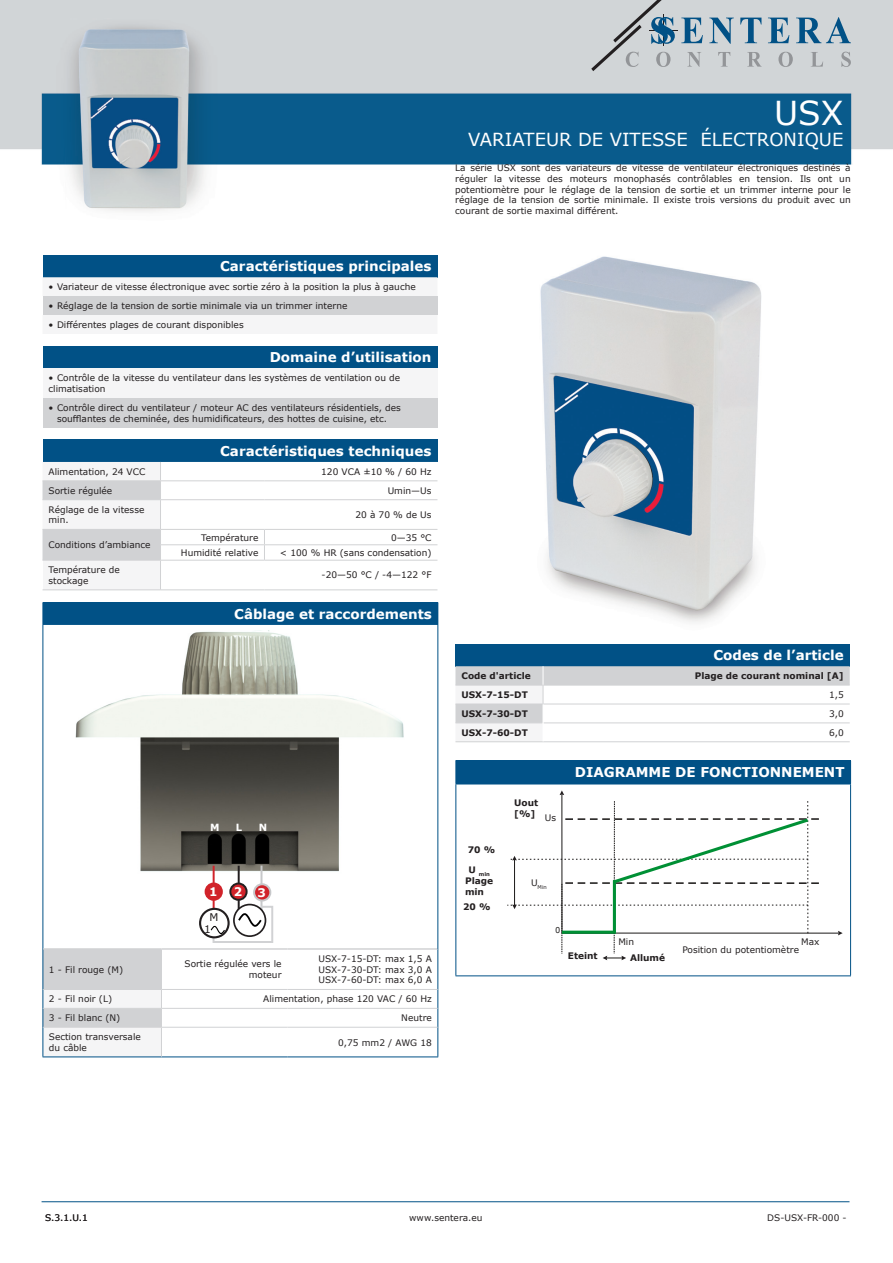
<style>
.page{position:relative;width:893px;height:1263px;background:#fff}
.page>*{position:absolute;margin:0;border:0;box-sizing:border-box;transform-origin:0 0}
.t1{font:33px "Verdana";color:#fff}
.subheader{font:18px "Verdana";color:#fff}
.head-table{font:700 13.5px "Verdana";color:#fff}
.t2{font:700 11.85px "Verdana";color:#fff}
.t3{font:10.65px "Verdana";color:#231f20}
.t4{font:700 9.9px "Verdana";color:#fff}
.Body_text{font:9px/10.8px "Verdana";color:#231f20}
.table_text{font:9px/10.8px "Verdana";color:#231f20}
.table_text-2{font:700 9px "Verdana";color:#231f20}
.Body_text-2{font:700 9px/10.8px "Verdana";color:#231f20}
.bullet-style{font:9px "Verdana";color:#231f20}
.Marketing_code{font:9px "Verdana";color:#231f20}
.Body_text-3{font:700 5.25px "Verdana";color:#231f20}
.Body_text-4{font:5.25px "Verdana";color:#231f20}
</style>
<div class="page">
<hr style="left:42px;top:1201px;width:807px;height:1px;background:#015186">
<img style="left:0;top:6px;width:893px;height:256px">
<svg style="left:709px;top:18px;width:25px;height:58px"></svg>
<svg style="left:740px;top:18px;width:22px;height:58px"></svg>
<svg style="left:768px;top:17px;width:83px;height:59px;background:#aebdc7"></svg>
<svg style="left:591px;top:0;width:112px;height:80px;background:#b8c1c6"></svg>
<div style="left:43px;top:255px;width:394px;height:22px;background:#015186"></div>
<svg style="left:43px;top:277px;width:394px;height:1px"></svg>
<div style="left:43px;top:296px;width:394px;height:19px;background:#d1d2d4"></div>
<div style="left:43px;top:346px;width:394px;height:22px;background:#015186"></div>
<div style="left:43px;top:368px;width:394px;height:30px;background:#f5f5f6"></div>
<div style="left:43px;top:398px;width:394px;height:30px;background:#d1d2d4"></div>
<div style="left:43px;top:440px;width:394px;height:22px;background:#015186"></div>
<svg style="left:43px;top:462px;width:394px;height:128px"></svg>
<hr style="left:264px;top:560px;width:173px;height:1px;background:#d1d2d4">
<div style="left:43px;top:603px;width:395px;height:22px;background:#015186"></div>
<svg style="left:437px;top:989px;width:1px;height:67px"></svg>
<hr style="left:43px;top:602px;width:118px;height:1px;background:#015186">
<hr style="left:161px;top:602px;width:127px;height:1px;background:#015186">
<hr style="left:288px;top:602px;width:150px;height:1px;background:#015186">
<hr style="left:43px;top:625px;width:1px;height:324px;background:#015186">
<hr style="left:437px;top:949px;width:1px;height:40px;background:#015186">
<hr style="left:161px;top:1056px;width:127px;height:1px;background:#015186">
<hr style="left:288px;top:1056px;width:150px;height:1px;background:#015186">
<hr style="left:43px;top:948px;width:118px;height:2px;background:#d1d2d4">
<hr style="left:161px;top:948px;width:127px;height:2px;background:#d1d2d4">
<hr style="left:288px;top:948px;width:149px;height:2px;background:#d1d2d4">
<hr style="left:437px;top:625px;width:1px;height:324px;background:#015186">
<hr style="left:161px;top:989px;width:127px;height:1px;background:#d1d2d4">
<hr style="left:288px;top:989px;width:149px;height:1px;background:#d1d2d4">
<hr style="left:161px;top:1008px;width:127px;height:1px;background:#d1d2d4">
<hr style="left:288px;top:1008px;width:149px;height:1px;background:#d1d2d4">
<hr style="left:161px;top:1027px;width:127px;height:1px;background:#d1d2d4">
<svg style="left:43px;top:949px;width:119px;height:108px"></svg>
<hr style="left:288px;top:1027px;width:149px;height:1px;background:#d1d2d4">
<img style="left:75px;top:630px;width:329px;height:244px">
<hr style="left:238px;top:866px;width:2px;height:50px;background:#231f20">
<hr style="left:213px;top:866px;width:2px;height:46px;background:#d1232a">
<hr style="left:260px;top:865px;width:2px;height:50px;background:#c7c8ca">
<svg style="left:230px;top:883px;width:17px;height:17px"></svg>
<div style="left:229px;top:882px;width:19px;height:19px;border:2px solid #231f20;border-radius:50%"></div>
<div style="left:206px;top:883px;width:16px;height:17px;background:#d1232a;border-radius:50%"></div>
<div style="left:205px;top:882px;width:18px;height:19px;border:2px solid #d1232a;border-radius:50%"></div>
<div style="left:254px;top:884px;width:16px;height:16px;background:#d1232a;border-radius:50%"></div>
<div style="left:253px;top:883px;width:18px;height:18px;border:2px solid #c7c8ca;border-radius:50%"></div>
<div style="left:233px;top:904px;width:33px;height:33px;border:2px solid #231f20;border-radius:50%"></div>
<div style="left:199px;top:908px;width:31px;height:30px;border:2px solid #231f20;border-radius:50%"></div>
<svg style="left:211px;top:905px;width:63px;height:38px"></svg>
<img style="left:493px;top:255px;width:320px;height:368px">
<div style="left:455px;top:644px;width:395px;height:22px;background:#015186"></div>
<svg style="left:455px;top:666px;width:395px;height:76px"></svg>
<div style="left:456px;top:760px;width:395px;height:24px;background:#015186"></div>
<svg style="left:455px;top:761px;width:1px;height:23px"></svg>
<hr style="left:455px;top:760px;width:396px;height:1px;background:#015186">
<hr style="left:455px;top:784px;width:1px;height:191px;background:#015186">
<hr style="left:455px;top:784px;width:396px;height:1px;background:#015186">
<hr style="left:850px;top:784px;width:1px;height:191px;background:#015186">
<hr style="left:455px;top:975px;width:396px;height:1px;background:#015186">
<svg style="left:507px;top:790px;width:336px;height:170px"></svg>
<h1 class="t1" style="left:770px;top:87px;width:71px">USX</h1>
<h2 class="subheader" style="left:464px;top:125px;width:377px">VARIATEUR DE VITESSE ÉLECTRONIQUE</h2>
<p class="t1" style="left:774px;top:90px;width:71px">USX</p>
<p class="subheader" style="left:468px;top:127px;width:377px">VARIATEUR DE VITESSE ÉLECTRONIQUE</p>
<p class="head-table" style="left:220px;top:257px;width:213px">Caractéristiques principales</p>
<p class="Body_text" style="left:49px;top:281px;width:369px">• Variateur de vitesse électronique avec sortie zéro à la position la plus à gauche</p>
<p class="Body_text" style="left:49px;top:300px;width:300px">• Réglage de la tension de sortie minimale via un trimmer interne</p>
<p class="Body_text" style="left:49px;top:319px;width:197px">• Différentes plages de courant disponibles</p>
<p class="head-table" style="left:270px;top:348px;width:163px">Domaine d’utilisation</p>
<p class="Body_text" style="left:49px;top:372px;width:353px">• Contrôle de la vitesse du ventilateur dans les systèmes de ventilation ou de climatisation</p>
<p class="Body_text" style="left:49px;top:402px;width:354px;text-align:center">• Contrôle direct du ventilateur / moteur AC des ventilateurs résidentiels, des soufflantes de cheminée, des humidificateurs, des hottes de cuisine, etc.</p>
<p class="head-table" style="left:220px;top:441px;width:213px">Caractéristiques techniques</p>
<p class="table_text" style="left:49px;top:466px;width:98px">Alimentation, 24 VCC</p>
<p class="bullet-style" style="left:321px;top:465px;width:112px">120 VCA ±10 % / 60 Hz</p>
<p class="table_text" style="left:49px;top:485px;width:65px">Sortie régulée</p>
<p class="bullet-style" style="left:388px;top:484px;width:45px">Umin—Us</p>
<p class="table_text" style="left:49px;top:504px;width:97px">Réglage de la vitesse min.</p>
<p class="table_text" style="left:355px;top:509px;width:78px">20 à 70 % de Us</p>
<p class="table_text" style="left:49px;top:539px;width:103px">Conditions d’ambiance</p>
<p class="table_text" style="left:201px;top:532px;width:59px">Température</p>
<p class="table_text" style="left:391px;top:532px;width:42px">0—35 °C</p>
<p class="table_text" style="left:181px;top:547px;width:79px">Humidité relative</p>
<p class="table_text" style="left:280px;top:547px;width:153px">&lt; 100 % HR (sans condensation)</p>
<p class="table_text" style="left:49px;top:564px;width:73px">Température de stockage</p>
<p class="table_text" style="left:322px;top:570px;width:111px">-20—50 °C / -4—122 °F</p>
<p class="head-table" style="left:234px;top:604px;width:199px">Câblage et raccordements</p>
<p class="t4" style="left:210px;top:821px;width:11px">M</p>
<p class="t4" style="left:236px;top:821px;width:8px">L</p>
<p class="t4" style="left:259px;top:821px;width:10px">N</p>
<p class="t2" style="left:209px;top:883px;width:10px">1</p>
<p class="t2" style="left:234px;top:883px;width:10px">2</p>
<p class="t2" style="left:258px;top:884px;width:10px">3</p>
<p class="t3" style="left:209px;top:910px;width:10px">M</p>
<p class="t3" style="left:204px;top:922px;width:8px">1</p>
<p class="Body_text" style="left:49px;top:964px;width:76px">1 - Fil rouge (M)</p>
<p class="table_text" style="left:185px;top:958px;width:99px;text-align:right">Sortie régulée vers le moteur</p>
<p class="Body_text" style="left:319px;top:953px;width:115px">USX-7-15-DT: max 1,5 A</p>
<p class="Body_text" style="left:319px;top:964px;width:115px">USX-7-30-DT: max 3,0 A</p>
<p class="Body_text" style="left:319px;top:975px;width:115px">USX-7-60-DT: max 6,0 A</p>
<p class="Body_text" style="left:49px;top:993px;width:65px">2 - Fil noir (L)</p>
<p class="table_text" style="left:263px;top:993px;width:170px">Alimentation, phase 120 VAC / 60 Hz</p>
<p class="Body_text" style="left:49px;top:1012px;width:73px">3 - Fil blanc (N)</p>
<p class="table_text" style="left:401px;top:1012px;width:32px">Neutre</p>
<p class="Body_text" style="left:49px;top:1031px;width:93px">Section transversale du câble</p>
<p class="table_text" style="left:338px;top:1037px;width:95px">0,75 mm2 / AWG 18</p>
<p class="Body_text" style="left:455px;top:162px;width:397px;text-align:justify">La série USX sont des variateurs de vitesse de ventilateur électroniques destinés à réguler la vitesse des moteurs monophasés contrôlables en tension. Ils ont un potentiomètre pour le réglage de la tension de sortie et un trimmer interne pour le réglage de la tension de sortie minimale. Il existe trois versions du produit avec un courant de sortie maximal différent.</p>
<p class="head-table" style="left:713px;top:646px;width:132px">Codes de l’article</p>
<p class="table_text-2" style="left:461px;top:669px;width:71px">Code d'article</p>
<p class="table_text-2" style="left:695px;top:669px;width:150px">Plage de courant nominal [A]</p>
<p class="table_text-2" style="left:461px;top:688px;width:68px">USX-7-15-DT</p>
<p class="table_text" style="left:829px;top:689px;width:16px">1,5</p>
<p class="table_text-2" style="left:461px;top:707px;width:68px">USX-7-30-DT</p>
<p class="table_text" style="left:829px;top:708px;width:16px">3,0</p>
<p class="table_text-2" style="left:461px;top:726px;width:68px">USX-7-60-DT</p>
<p class="table_text" style="left:829px;top:727px;width:16px">6,0</p>
<p class="head-table" style="left:575px;top:763px;width:271px">DIAGRAMME DE FONCTIONNEMENT</p>
<p class="Body_text-2" style="left:514px;top:797px;width:26px">Uout [%]</p>
<p class="Body_text" style="left:545px;top:813px;width:13px">Us</p>
<p class="Body_text-2" style="left:468px;top:844px;width:29px">70 %</p>
<p class="Body_text-3" style="left:468px;top:870px;width:23px;rotate:1deg"><sup>U</sup> min</p>
<p class="Body_text-2" style="left:465px;top:875px;width:29px;rotate:1deg">Plage min</p>
<p class="Body_text-2" style="left:463px;top:901px;width:29px">20 %</p>
<p class="Body_text-4" style="left:531px;top:883px;width:17px"><sup>U</sup>Min</p>
<p class="Body_text" style="left:618px;top:936px;width:17px">Min</p>
<p class="Body_text" style="left:801px;top:936px;width:20px">Max</p>
<p class="Body_text" style="left:682px;top:944px;width:118px">Position du potentiomètre</p>
<p class="Body_text-2" style="left:568px;top:950px;width:31px">Eteint</p>
<p class="Body_text-2" style="left:630px;top:952px;width:37px">Allumé</p>
<p class="Marketing_code" style="left:45px;top:1211px;width:44px">S.3.1.U.1</p>
<p class="Body_text" style="left:409px;top:1212px;width:75px">www.sentera.eu</p>
<p class="Body_text" style="left:767px;top:1212px;width:81px">DS-USX-FR-000 -</p>
</div>
